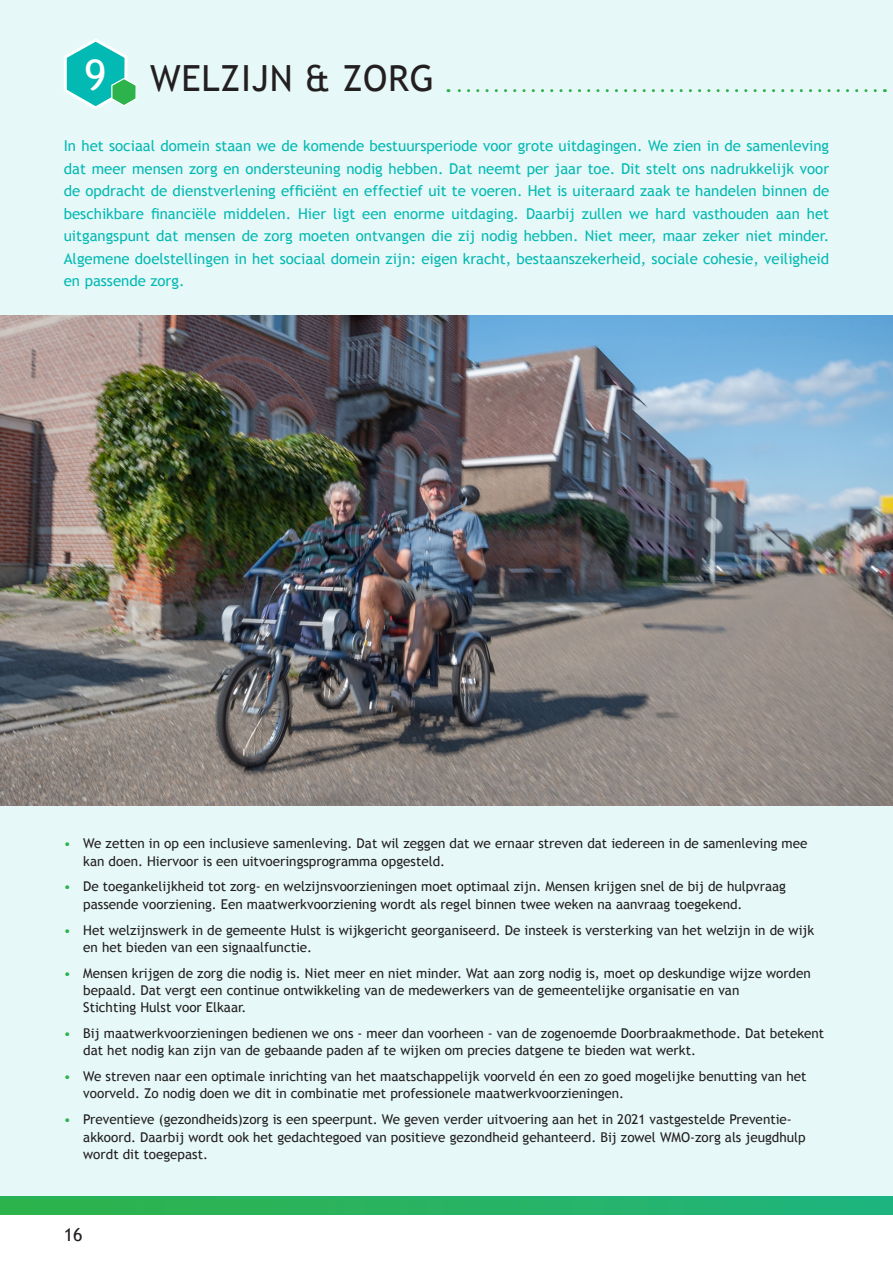
<style>
.page{position:relative;width:893px;height:1263px;background:#fff}
.page>*{position:absolute;margin:0;border:0;box-sizing:border-box;transform-origin:0 0}
.t1{font:42px "Trebuchet MS";color:#fff}
.t2{font:36px "Trebuchet MS";letter-spacing:.02em;color:#231f20}
.t3{font:18px "Trebuchet MS";color:#231f20}
.t4{font:15px/22.5px "Trebuchet MS";color:#03b9b4;text-align:justify}
.t5{font:13.5px/17.2px "Trebuchet MS";color:#231f20}
.s1{color:#2cb34b}
</style>
<div class="page">
<div style="left:0;top:1197px;width:893px;height:17px;background:linear-gradient(to right,#2fb349,#20b47e)"></div>
<div style="left:0;top:0;width:893px;height:1199px;background:#e6f8f7"></div>
<svg style="left:64px;top:38px;width:73px;height:72px"></svg>
<svg style="left:448px;top:89px;width:427px;height:3px"></svg>
<img style="left:0;top:315px;width:893px;height:491px">
<p class="t1" style="left:85px;top:50px;width:24px">9</p>
<p class="t2" style="left:150px;top:57px;width:285px">WELZIJN &amp; ZORG</p>
<p class="t4" style="left:64px;top:135px;width:767px">In het sociaal domein staan we de komende bestuursperiode voor grote uitdagingen. We zien in de samenleving dat meer mensen zorg en ondersteuning nodig hebben. Dat neemt per jaar toe. Dit stelt ons nadrukkelijk voor de opdracht de dienstverlening efficiënt en effectief uit te voeren. Het is uiteraard zaak te handelen binnen de beschikbare financiële middelen. Hier ligt een enorme uitdaging. Daarbij zullen we hard vasthouden aan het uitgangspunt dat mensen de zorg moeten ontvangen die zij nodig hebben. Niet meer, maar zeker niet minder.<br>Algemene doelstellingen in het sociaal domein zijn: eigen kracht, bestaanszekerheid, sociale cohesie, veiligheid en passende zorg.</p>
<p class="t5" style="left:83px;top:835px;width:726px;text-indent:-19px"><span class="s1">•</span> We zetten in op een inclusieve samenleving. Dat wil zeggen dat we ernaar streven dat iedereen in de samenleving mee kan doen. Hiervoor is een uitvoeringsprogramma opgesteld.</p>
<p class="t5" style="left:64px;top:878px;width:724px"><span class="s1">•</span> De toegankelijkheid tot zorg- en welzijnsvoorzieningen moet optimaal zijn. Mensen krijgen snel de bij de hulpvraag</p>
<p class="t5" style="left:83px;top:895px;width:661px">passende voorziening. Een maatwerkvoorziening wordt als regel binnen twee weken na aanvraag toegekend.</p>
<p class="t5" style="left:83px;top:921px;width:732px;text-indent:-19px"><span class="s1">•</span> Het welzijnswerk in de gemeente Hulst is wijkgericht georganiseerd. De insteek is versterking van het welzijn in de wijk en het bieden van een signaalfunctie.</p>
<p class="t5" style="left:83px;top:964px;width:729px;text-indent:-19px"><span class="s1">•</span> Mensen krijgen de zorg die nodig is. Niet meer en niet minder. Wat aan zorg nodig is, moet op deskundige wijze worden bepaald. Dat vergt een continue ontwikkeling van de medewerkers van de gemeentelijke organisatie en van</p>
<p class="t5" style="left:83px;top:999px;width:165px">Stichting Hulst voor Elkaar.</p>
<p class="t5" style="left:83px;top:1025px;width:742px;text-indent:-19px"><span class="s1">•</span> Bij maatwerkvoorzieningen bedienen we ons - meer dan voorheen - van de zogenoemde Doorbraakmethode. Dat betekent dat het nodig kan zijn van de gebaande paden af te wijken om precies datgene te bieden wat werkt.</p>
<p class="t5" style="left:83px;top:1068px;width:725px;text-indent:-19px"><span class="s1">•</span> We streven naar een optimale inrichting van het maatschappelijk voorveld én een zo goed mogelijke benutting van het voorveld. Zo nodig doen we dit in combinatie met professionele maatwerkvoorzieningen.</p>
<p class="t5" style="left:64px;top:1111px;width:730px"><span class="s1">•</span> Preventieve (gezondheids)zorg is een speerpunt. We geven verder uitvoering aan het in 2021 vastgestelde Preventie-</p>
<p class="t5" style="left:83px;top:1128px;width:724px">akkoord. Daarbij wordt ook het gedachtegoed van positieve gezondheid gehanteerd. Bij zowel WMO-zorg als jeugdhulp wordt dit toegepast.</p>
<h3 class="t3" style="left:64px;top:1224px;width:20px">16</h3>
</div>
